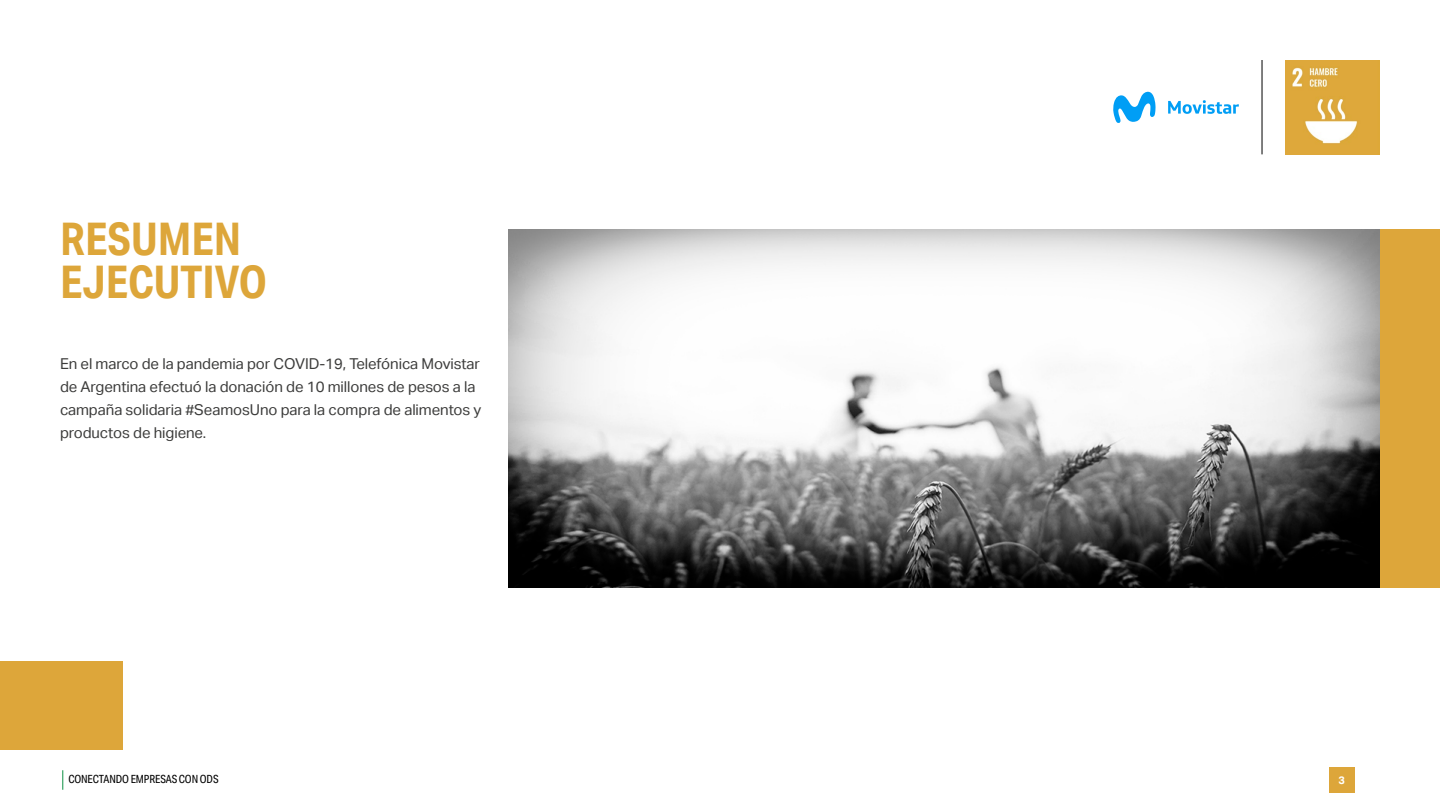
<style>
.page{position:relative;width:1440px;height:810px;background:#fff}
.page>*{position:absolute;margin:0;border:0;box-sizing:border-box;transform-origin:0 0}
.t1{font:700 45px/42.8px "Aktiv Grotesk Cd";color:#dda63a}
.t2{font:15px/23.2px "Aktiv Grotesk";letter-spacing:-.005em;color:#3c3c3b}
.t3{font:11.25px "Aktiv Grotesk Cd";letter-spacing:-.01em;color:#000}
.t4{font:700 10.88px "Aktiv Grotesk";color:#fff}
</style>
<div class="page">
<svg style="left:62px;top:770px;width:1px;height:20px"></svg>
<div style="left:1329px;top:767px;width:25px;height:26px;background:#dda63a"></div>
<img style="left:1285px;top:60px;width:95px;height:95px">
<hr style="left:1262px;top:60px;width:1px;height:94px;background:#000">
<svg style="left:1113px;top:92px;width:43px;height:31px"></svg>
<svg style="left:1168px;top:100px;width:71px;height:14px"></svg>
<img style="left:508px;top:229px;width:872px;height:359px">
<div style="left:0;top:661px;width:123px;height:89px;background:#dda63a"></div>
<div style="left:1380px;top:229px;width:60px;height:359px;background:#dda63a"></div>
<p class="t1" style="left:60px;top:217px;width:209px">RESUMEN<br>EJECUTIVO</p>
<p class="t2" style="left:60px;top:352px;width:423px">En el marco de la pandemia por COVID-19, Telefónica Movistar de Argentina efectuó la donación de 10 millones de pesos a la campaña solidaria #SeamosUno para la compra de alimentos y productos de higiene.</p>
<p class="t3" style="left:68px;top:773px;width:152px">CONECTANDO EMPRESAS CON ODS</p>
<p class="t4" style="left:1338px;top:774px;width:8px">3</p>
</div>
